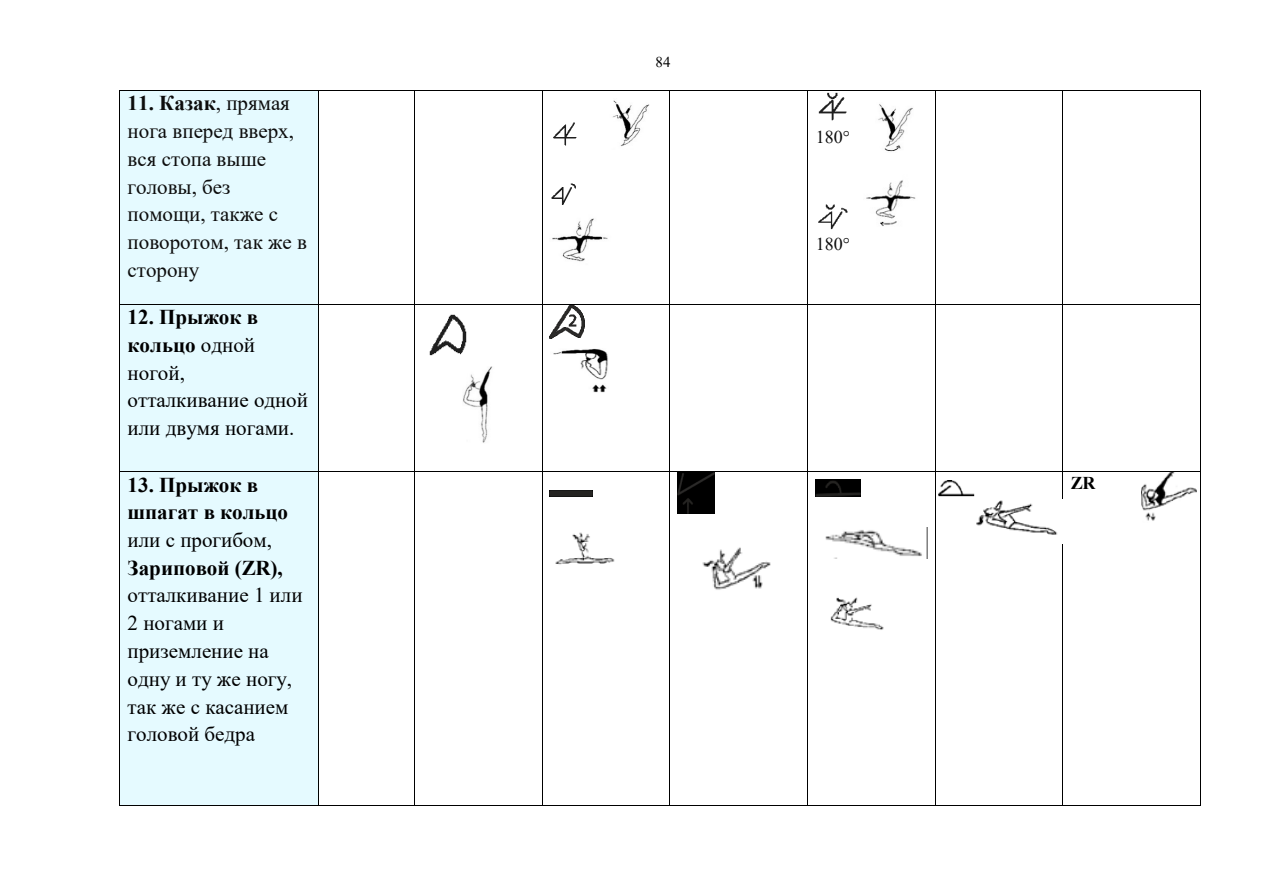
<style>
.page{position:relative;width:1263px;height:893px;background:#fff}
.page>*{position:absolute;margin:0;border:0;box-sizing:border-box;transform-origin:0 0}
.t1{font:21px/27.8px "Times New Roman";color:#000}
.t2{font:21px/27.8px "Times New Roman";color:#0d0d0d}
.t3{font:700 21px/27.8px "Times New Roman";color:#000}
.t4{font:18px "Times New Roman";color:#0d0d0d}
.t5{font:700 18px "Times New Roman";color:#000}
.t6{font:15px "Times New Roman";color:#000}
.s1{font-weight:700}
</style>
<div class="page">
<div style="left:120px;top:91px;width:198px;height:213px;background:#e5faff"></div>
<img style="left:553px;top:122px;width:24px;height:24px">
<img style="left:551px;top:183px;width:25px;height:22px">
<img style="left:552px;top:218px;width:56px;height:44px">
<img style="left:818px;top:92px;width:29px;height:29px">
<img style="left:818px;top:204px;width:30px;height:26px">
<img style="left:866px;top:180px;width:50px;height:46px">
<hr style="left:120px;top:91px;width:198px;height:1px;background:#000">
<hr style="left:337px;top:91px;width:77px;height:1px;background:#000">
<hr style="left:444px;top:91px;width:98px;height:1px;background:#000">
<hr style="left:542px;top:91px;width:127px;height:1px;background:#000">
<hr style="left:699px;top:91px;width:108px;height:1px;background:#000">
<hr style="left:808px;top:91px;width:127px;height:1px;background:#000">
<hr style="left:936px;top:91px;width:38px;height:1px;background:#000">
<hr style="left:975px;top:91px;width:87px;height:1px;background:#000">
<hr style="left:1063px;top:91px;width:71px;height:1px;background:#000">
<hr style="left:1134px;top:91px;width:66px;height:1px;background:#000">
<hr style="left:119px;top:91px;width:1px;height:213px;background:#000">
<hr style="left:318px;top:91px;width:1px;height:213px;background:#000">
<hr style="left:414px;top:91px;width:1px;height:213px;background:#000">
<hr style="left:542px;top:91px;width:1px;height:213px;background:#000">
<hr style="left:669px;top:91px;width:1px;height:213px;background:#000">
<hr style="left:807px;top:91px;width:1px;height:213px;background:#000">
<hr style="left:935px;top:91px;width:1px;height:213px;background:#000">
<hr style="left:1062px;top:91px;width:1px;height:213px;background:#000">
<hr style="left:1200px;top:91px;width:1px;height:213px;background:#000">
<div style="left:120px;top:305px;width:198px;height:166px;background:#e5faff"></div>
<img style="left:429px;top:314px;width:38px;height:42px">
<img style="left:463px;top:366px;width:29px;height:77px">
<img style="left:550px;top:305px;width:35px;height:34px">
<hr style="left:120px;top:304px;width:198px;height:1px;background:#000">
<svg style="left:318px;top:304px;width:19px;height:1px"></svg>
<hr style="left:337px;top:304px;width:77px;height:1px;background:#000">
<svg style="left:414px;top:304px;width:30px;height:1px"></svg>
<hr style="left:444px;top:304px;width:98px;height:1px;background:#000">
<hr style="left:542px;top:304px;width:127px;height:1px;background:#000">
<svg style="left:669px;top:304px;width:30px;height:1px"></svg>
<hr style="left:699px;top:304px;width:108px;height:1px;background:#000">
<svg style="left:807px;top:304px;width:30px;height:1px"></svg>
<hr style="left:837px;top:304px;width:98px;height:1px;background:#000">
<hr style="left:936px;top:304px;width:38px;height:1px;background:#000">
<hr style="left:975px;top:304px;width:87px;height:1px;background:#000">
<hr style="left:1063px;top:304px;width:71px;height:1px;background:#000">
<hr style="left:1134px;top:304px;width:66px;height:1px;background:#000">
<hr style="left:119px;top:305px;width:1px;height:166px;background:#000">
<hr style="left:318px;top:305px;width:1px;height:166px;background:#000">
<hr style="left:414px;top:305px;width:1px;height:166px;background:#000">
<hr style="left:542px;top:305px;width:1px;height:166px;background:#000">
<hr style="left:669px;top:305px;width:1px;height:166px;background:#000">
<hr style="left:807px;top:305px;width:1px;height:166px;background:#000">
<hr style="left:935px;top:305px;width:1px;height:166px;background:#000">
<hr style="left:1062px;top:305px;width:1px;height:166px;background:#000">
<hr style="left:1200px;top:305px;width:1px;height:166px;background:#000">
<div style="left:120px;top:472px;width:198px;height:333px;background:#e5faff"></div>
<img style="left:550px;top:491px;width:43px;height:5px">
<img style="left:677px;top:472px;width:38px;height:41px">
<img style="left:816px;top:479px;width:44px;height:17px">
<img style="left:1141px;top:472px;width:56px;height:49px">
<hr style="left:120px;top:471px;width:198px;height:1px;background:#000">
<svg style="left:318px;top:471px;width:19px;height:1px"></svg>
<hr style="left:337px;top:471px;width:77px;height:1px;background:#000">
<svg style="left:414px;top:471px;width:30px;height:1px"></svg>
<hr style="left:444px;top:471px;width:98px;height:1px;background:#000">
<hr style="left:542px;top:471px;width:127px;height:1px;background:#000">
<svg style="left:669px;top:471px;width:30px;height:1px"></svg>
<hr style="left:699px;top:471px;width:108px;height:1px;background:#000">
<svg style="left:807px;top:471px;width:30px;height:1px"></svg>
<hr style="left:837px;top:471px;width:98px;height:1px;background:#000">
<hr style="left:936px;top:471px;width:38px;height:1px;background:#000">
<hr style="left:975px;top:471px;width:87px;height:1px;background:#000">
<hr style="left:1063px;top:471px;width:71px;height:1px;background:#000">
<hr style="left:1134px;top:471px;width:66px;height:1px;background:#000">
<hr style="left:119px;top:472px;width:1px;height:333px;background:#000">
<hr style="left:120px;top:805px;width:198px;height:1px;background:#000">
<hr style="left:318px;top:472px;width:1px;height:333px;background:#000">
<svg style="left:318px;top:805px;width:18px;height:1px"></svg>
<hr style="left:336px;top:805px;width:78px;height:1px;background:#000">
<hr style="left:414px;top:472px;width:1px;height:333px;background:#000">
<svg style="left:414px;top:805px;width:28px;height:1px"></svg>
<hr style="left:442px;top:805px;width:100px;height:1px;background:#000">
<hr style="left:542px;top:472px;width:1px;height:333px;background:#000">
<hr style="left:542px;top:805px;width:127px;height:1px;background:#000">
<hr style="left:669px;top:472px;width:1px;height:333px;background:#000">
<hr style="left:670px;top:805px;width:137px;height:1px;background:#000">
<hr style="left:807px;top:472px;width:1px;height:333px;background:#000">
<hr style="left:808px;top:805px;width:127px;height:1px;background:#000">
<hr style="left:935px;top:472px;width:1px;height:333px;background:#000">
<hr style="left:936px;top:805px;width:38px;height:1px;background:#000">
<hr style="left:974px;top:805px;width:88px;height:1px;background:#000">
<hr style="left:1062px;top:472px;width:1px;height:333px;background:#000">
<hr style="left:1063px;top:805px;width:71px;height:1px;background:#000">
<hr style="left:1133px;top:805px;width:67px;height:1px;background:#000">
<hr style="left:1200px;top:472px;width:1px;height:333px;background:#000">
<img style="left:825px;top:527px;width:102px;height:32px">
<img style="left:939px;top:480px;width:35px;height:16px">
<img style="left:976px;top:500px;width:82px;height:35px">
<img style="left:830px;top:597px;width:54px;height:33px">
<img style="left:702px;top:547px;width:69px;height:43px">
<img style="left:555px;top:532px;width:60px;height:33px">
<img style="left:553px;top:348px;width:55px;height:45px">
<img style="left:613px;top:100px;width:36px;height:47px">
<img style="left:878px;top:104px;width:35px;height:48px">
<p class="t2" style="left:128px;top:89px;width:181px"><span class="s1">11. Казак</span>, прямая нога вперед вверх, вся стопа выше головы, без помощи, также с поворотом, так же в сторону</p>
<p class="t1" style="left:128px;top:303px;width:182px"><span class="s1">12. Прыжок в кольцо</span> одной ногой, отталкивание одной или двумя ногами.</p>
<p class="t3" style="left:128px;top:470px;width:162px">13. Прыжок в шпагат в кольцо</p>
<p class="t1" style="left:128px;top:525px;width:146px">или с прогибом,</p>
<p class="t3" style="left:128px;top:553px;width:157px">Зариповой (ZR),</p>
<p class="t1" style="left:128px;top:580px;width:177px">отталкивание 1 или<br>2 ногами и приземление на одну и ту же ногу, так же с касанием головой бедра</p>
<p class="t6" style="left:655px;top:51px;width:17px">84</p>
<p class="t4" style="left:816px;top:125px;width:36px">180°</p>
<p class="t4" style="left:816px;top:231px;width:36px">180°</p>
<p class="t5" style="left:1071px;top:470px;width:26px">ZR</p>
</div>
